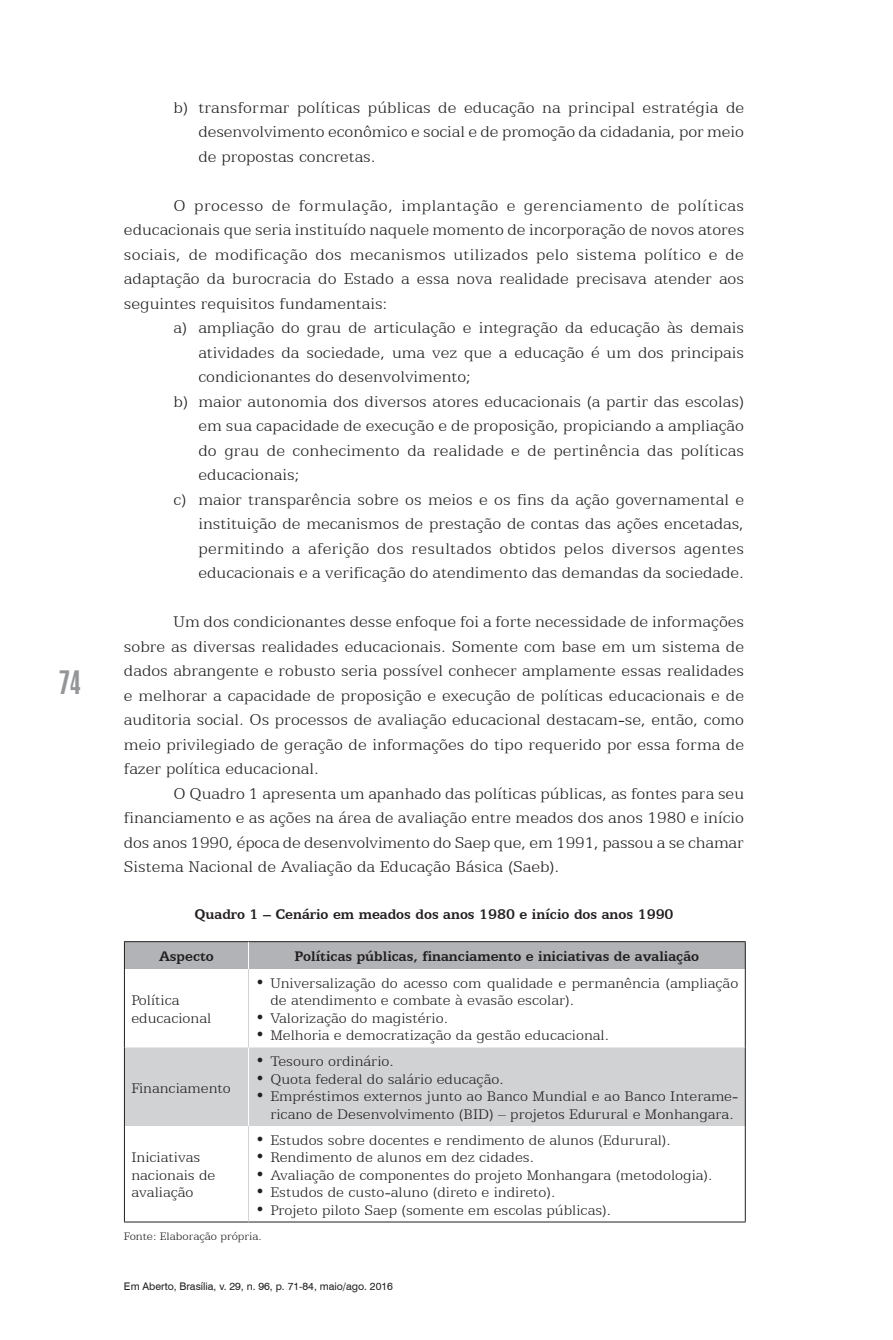
<style>
.page{position:relative;width:893px;height:1340px;background:#fff}
.page>*{position:absolute;margin:0;border:0;box-sizing:border-box;transform-origin:0 0}
.t1{font:31.5px "Swiss 924 BT Regular B";color:#939598}
.t2{font:300 17.5px/24.5px "Egyptian 505 BT";color:#231f20;text-align:justify}
.t3{font:300 15.75px/17.5px "Egyptian 505 BT";color:#231f20}
.t4{font:700 15.75px "Egyptian 505 BT";color:#231f20}
.t5{font:300 12.25px "Egyptian 505 BT";color:#231f20}
.t6{font:10.5px "Swiss 721 BT";color:#231f20}
</style>
<div class="page">
<div style="left:125px;top:1047px;width:620px;height:78px;background:#d1d2d4"></div>
<hr style="left:124px;top:969px;width:1px;height:78px;background:#231f20">
<hr style="left:745px;top:969px;width:1px;height:78px;background:#231f20">
<hr style="left:124px;top:1047px;width:1px;height:78px;background:#231f20">
<hr style="left:745px;top:1047px;width:1px;height:78px;background:#231f20">
<hr style="left:124px;top:1125px;width:1px;height:96px;background:#231f20">
<hr style="left:745px;top:1125px;width:1px;height:96px;background:#231f20">
<hr style="left:124px;top:1221px;width:125px;height:1px;background:#231f20">
<hr style="left:249px;top:1221px;width:497px;height:1px;background:#231f20">
<svg style="left:124px;top:941px;width:622px;height:28px;background:#acadb1"></svg>
<hr style="left:248px;top:1047px;width:1px;height:78px;background:#fff">
<hr style="left:248px;top:969px;width:1px;height:78px;background:#d1d2d4">
<hr style="left:248px;top:1125px;width:1px;height:96px;background:#d1d2d4">
<h1 class="t1" style="left:60px;top:663px;width:23px">74</h1>
<p class="t2" style="left:198px;top:95px;width:547px;text-indent:-25px">b) transformar políticas públicas de educação na principal estratégia de desenvolvimento econômico e social e de promoção da cidadania, por meio de propostas concretas.</p>
<p class="t2" style="left:124px;top:193px;width:622px;text-indent:50px">O processo de formulação, implantação e gerenciamento de políticas educacionais que seria instituído naquele momento de incorporação de novos atores sociais, de modificação dos mecanismos utilizados pelo sistema político e de adaptação da burocracia do Estado a essa nova realidade precisava atender aos seguintes requisitos fundamentais:</p>
<p class="t2" style="left:174px;top:315px;width:572px">a) ampliação do grau de articulação e integração da educação às demais</p>
<p class="t2" style="left:198px;top:340px;width:547px">atividades da sociedade, uma vez que a educação é um dos principais</p>
<p class="t2" style="left:198px;top:364px;width:274px">condicionantes do desenvolvimento;</p>
<p class="t2" style="left:174px;top:389px;width:572px">b) maior autonomia dos diversos atores educacionais (a partir das escolas)</p>
<p class="t2" style="left:198px;top:413px;width:547px">em sua capacidade de execução e de proposição, propiciando a ampliação</p>
<p class="t2" style="left:198px;top:438px;width:547px">do grau de conhecimento da realidade e de pertinência das políticas</p>
<p class="t2" style="left:198px;top:462px;width:103px">educacionais;</p>
<p class="t2" style="left:174px;top:487px;width:572px">c) maior transparência sobre os meios e os fins da ação governamental e</p>
<p class="t2" style="left:198px;top:511px;width:547px">instituição de mecanismos de prestação de contas das ações encetadas,</p>
<p class="t2" style="left:198px;top:536px;width:547px">permitindo a aferição dos resultados obtidos pelos diversos agentes</p>
<p class="t2" style="left:198px;top:560px;width:547px">educacionais e a verificação do atendimento das demandas da sociedade.</p>
<p class="t2" style="left:124px;top:609px;width:622px;text-indent:50px">Um dos condicionantes desse enfoque foi a forte necessidade de informações sobre as diversas realidades educacionais. Somente com base em um sistema de dados abrangente e robusto seria possível conhecer amplamente essas realidades e melhorar a capacidade de proposição e execução de políticas educacionais e de auditoria social. Os processos de avaliação educacional destacam-se, então, como meio privilegiado de geração de informações do tipo requerido por essa forma de fazer política educacional.</p>
<p class="t2" style="left:124px;top:781px;width:622px;text-indent:50px">O Quadro 1 apresenta um apanhado das políticas públicas, as fontes para seu financiamento e as ações na área de avaliação entre meados dos anos 1980 e início dos anos 1990, época de desenvolvimento do Saep que, em 1991, passou a se chamar Sistema Nacional de Avaliação da Educação Básica (Saeb).</p>
<p class="t4" style="left:194px;top:905px;width:481px">Quadro 1 – Cenário em meados dos anos 1980 e início dos anos 1990</p>
<p class="t4" style="left:159px;top:947px;width:56px">Aspecto</p>
<p class="t4" style="left:295px;top:947px;width:406px">Políticas públicas, financiamento e iniciativas de avaliação</p>
<p class="t3" style="left:131px;top:991px;width:81px">Política educacional</p>
<p class="t3" style="left:270px;top:974px;width:469px;text-indent:-15px">• Universalização do acesso com qualidade e permanência (ampliação de atendimento e combate à evasão escolar).</p>
<p class="t3" style="left:256px;top:1009px;width:194px">• Valorização do magistério.</p>
<p class="t3" style="left:256px;top:1026px;width:355px">• Melhoria e democratização da gestão educacional.</p>
<p class="t3" style="left:131px;top:1078px;width:101px">Financiamento</p>
<p class="t3" style="left:256px;top:1052px;width:140px">• Tesouro ordinário.</p>
<p class="t3" style="left:256px;top:1070px;width:250px">• Quota federal do salário educação.</p>
<p class="t3" style="left:256px;top:1087px;width:484px;text-align:right">• Empréstimos externos junto ao Banco Mundial e ao Banco Interame&shy;ricano de Desenvolvimento (BID) – projetos Edurural e Monhangara.</p>
<p class="t3" style="left:256px;top:1131px;width:417px">• Estudos sobre docentes e rendimento de alunos (Edurural).</p>
<p class="t3" style="left:256px;top:1148px;width:280px">• Rendimento de alunos em dez cidades.</p>
<p class="t3" style="left:256px;top:1166px;width:458px">• Avaliação de componentes do projeto Monhangara (metodologia).</p>
<p class="t3" style="left:256px;top:1183px;width:301px">• Estudos de custo-aluno (direto e indireto).</p>
<p class="t3" style="left:256px;top:1201px;width:357px">• Projeto piloto Saep (somente em escolas públicas).</p>
<p class="t5" style="left:124px;top:1229px;width:139px">Fonte: Elaboração própria.</p>
<p class="t6" style="left:124px;top:1279px;width:270px">Em Aberto, Brasília, v. 29, n. 96, p. 71-84, maio/ago. 2016</p>
<p class="t3" style="left:131px;top:1148px;width:85px">Iniciativas nacionais de avaliação</p>
</div>
